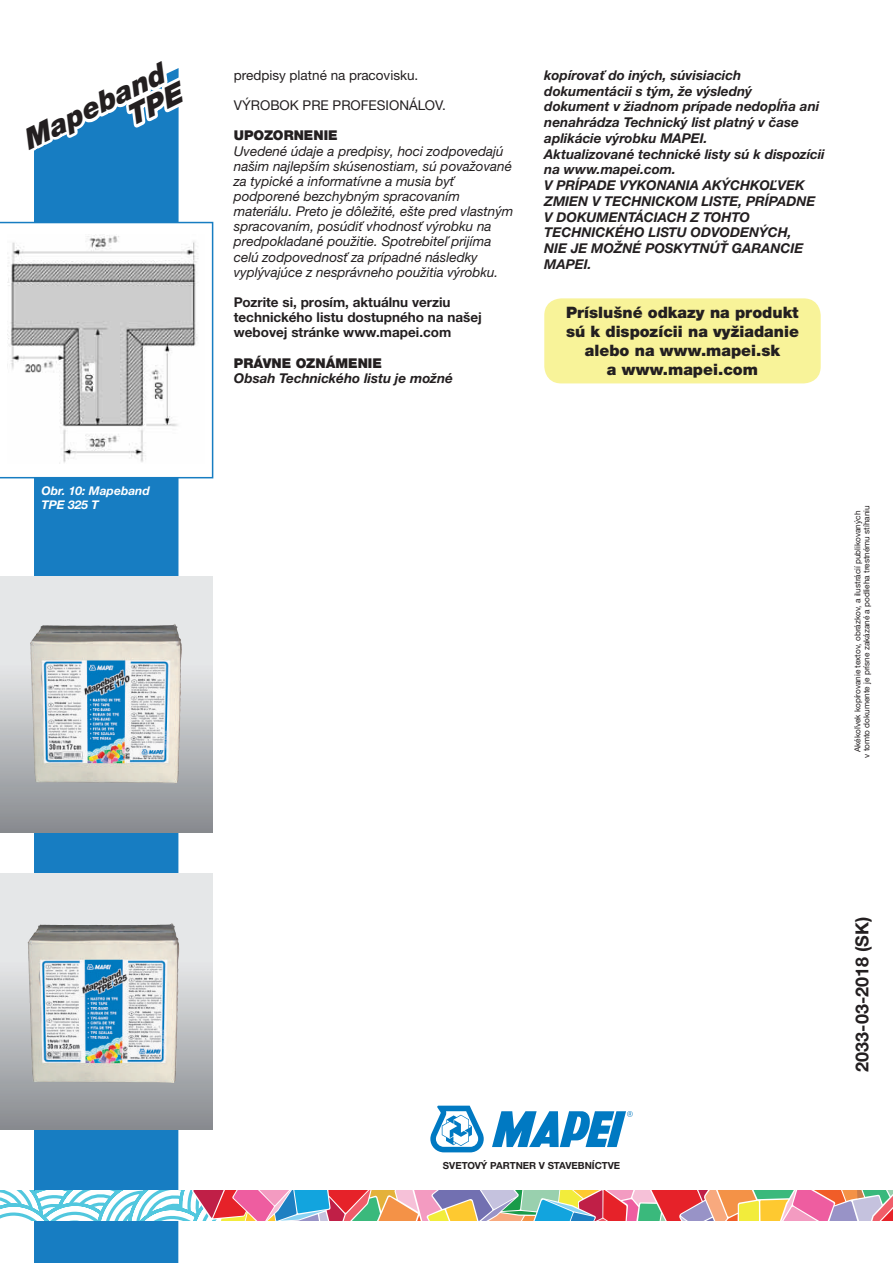
<style>
.page{position:relative;width:893px;height:1263px;background:#fff}
.page>*{position:absolute;margin:0;border:0;box-sizing:border-box;transform-origin:0 0}
.t1{font:italic 900 28.5px/26px "Helvetica Neue LTW1 G";color:#231f20;text-align:right}
.t2{font:700 18px "Helvetica Neue LTW1 G";color:#231f20}
.t3{font:900 15.75px/18.9px "Helvetica Neue LTW1 G";color:#231f20;text-align:center}
.t4{font:italic 700 13.5px/15.8px "Helvetica Neue LTW1 G";color:#231f20}
.t5{font:italic 13.5px/15.1px "Helvetica Neue LTW1 G";color:#231f20}
.t6{font:700 13.5px/15.1px "Helvetica Neue LTW1 G";color:#231f20}
.t7{font:13.5px "Helvetica Neue LTW1 G";color:#231f20}
.t8{font:900 13.5px "Helvetica Neue LTW1 G";color:#231f20}
.t9{font:italic 700 12px/14.4px "Helvetica Neue LTW1 G";color:#fff}
.t10{font:700 9.75px "Helvetica Neue LTW1 G";color:#231f20}
.t11{font:8.25px/9px "Helvetica Neue LTW1 G";color:#231f20;text-align:center}
</style>
<div class="page">
<div style="left:34px;top:478px;width:145px;height:785px;background:#177dc2"></div>
<svg style="left:0;top:68px;width:208px;height:154px"></svg>
<svg style="left:0;top:1191px;width:893px;height:29px;background:#bea5a3"></svg>
<svg style="left:430px;top:1106px;width:54px;height:46px"></svg>
<svg style="left:492px;top:1111px;width:141px;height:36px"></svg>
<div style="left:544px;top:298px;width:277px;height:85px;background:#f8f399;border-radius:17px"></div>
<svg style="left:0;top:577px;width:213px;height:255px;background:#bdc5c8"></svg>
<svg style="left:0;top:874px;width:213px;height:255px;background:#bdc5c8"></svg>
<svg style="left:0;top:222px;width:213px;height:256px"></svg>
<img style="left:31px;top:923px;width:140px;height:14px">
<img style="left:34px;top:624px;width:140px;height:14px">
<h1 class="t1" style="left:19px;top:130px;width:163px;rotate:-27deg">Mapeband<br>TPE</h1>
<p class="t9" style="left:41px;top:483px;width:110px">Obr. 10: Mapeband<br>TPE 325 T</p>
<p class="t7" style="left:234px;top:67px;width:186px">predpisy platné na pracovisku.</p>
<p class="t7" style="left:234px;top:97px;width:214px">VÝROBOK PRE PROFESIONÁLOV.</p>
<p class="t8" style="left:234px;top:127px;width:105px">UPOZORNENIE</p>
<p class="t5" style="left:234px;top:143px;width:281px">Uvedené údaje a predpisy, hoci zodpovedajú našim najlepším skúsenostiam, sú považované za typické a informatívne a musia byť podporené bezchybným spracovaním materiálu. Preto je dôležité, ešte pred vlastným spracovaním, posúdiť vhodnosť výrobku na predpokladané použitie. Spotrebiteľ prijíma celú zodpovednosť za prípadné následky vyplývajúce z nesprávneho použitia výrobku.</p>
<p class="t6" style="left:234px;top:295px;width:249px">Pozrite si, prosím, aktuálnu verziu technického listu dostupného na našej webovej stránke www.mapei.com</p>
<p class="t8" style="left:234px;top:355px;width:150px">PRÁVNE OZNÁMENIE</p>
<p class="t4" style="left:234px;top:371px;width:221px">Obsah Technického listu je možné</p>
<p class="t4" style="left:544px;top:67px;width:282px">kopírovať do iných, súvisiacich dokumentácii s tým, že výsledný<br>dokument v žiadnom prípade nedopĺňa ani nenahrádza Technický list platný v čase aplikácie výrobku MAPEI.<br>Aktualizované technické listy sú k dispozícii na www.mapei.com.<br>V PRÍPADE VYKONANIA AKÝCHKOĽVEK<br>ZMIEN V TECHNICKOM LISTE, PRÍPADNE<br>V DOKUMENTÁCIACH Z TOHTO<br>TECHNICKÉHO LISTU ODVODENÝCH,<br>NIE JE MOŽNÉ POSKYTNÚŤ GARANCIE<br>MAPEI.</p>
<p class="t3" style="left:566px;top:303px;width:234px">Príslušné odkazy na produkt sú k dispozícii na vyžiadanie alebo na www.mapei.sk<br>a www.mapei.com</p>
<p class="t11" style="left:853px;top:758px;width:254px;rotate:-90deg">Akékoľvek kopírovanie textov, obrázkov, a ilustrácií publikovaných<br>v tomto dokumente je prísne zakázané a podlieha trestnému stíhaniu</p>
<p class="t10" style="left:443px;top:1159px;width:179px">SVETOVÝ PARTNER V STAVEBNÍCTVE</p>
<h2 class="t2" style="left:851px;top:1071px;width:157px;rotate:-90deg">2033-03-2018 (SK)</h2>
</div>
